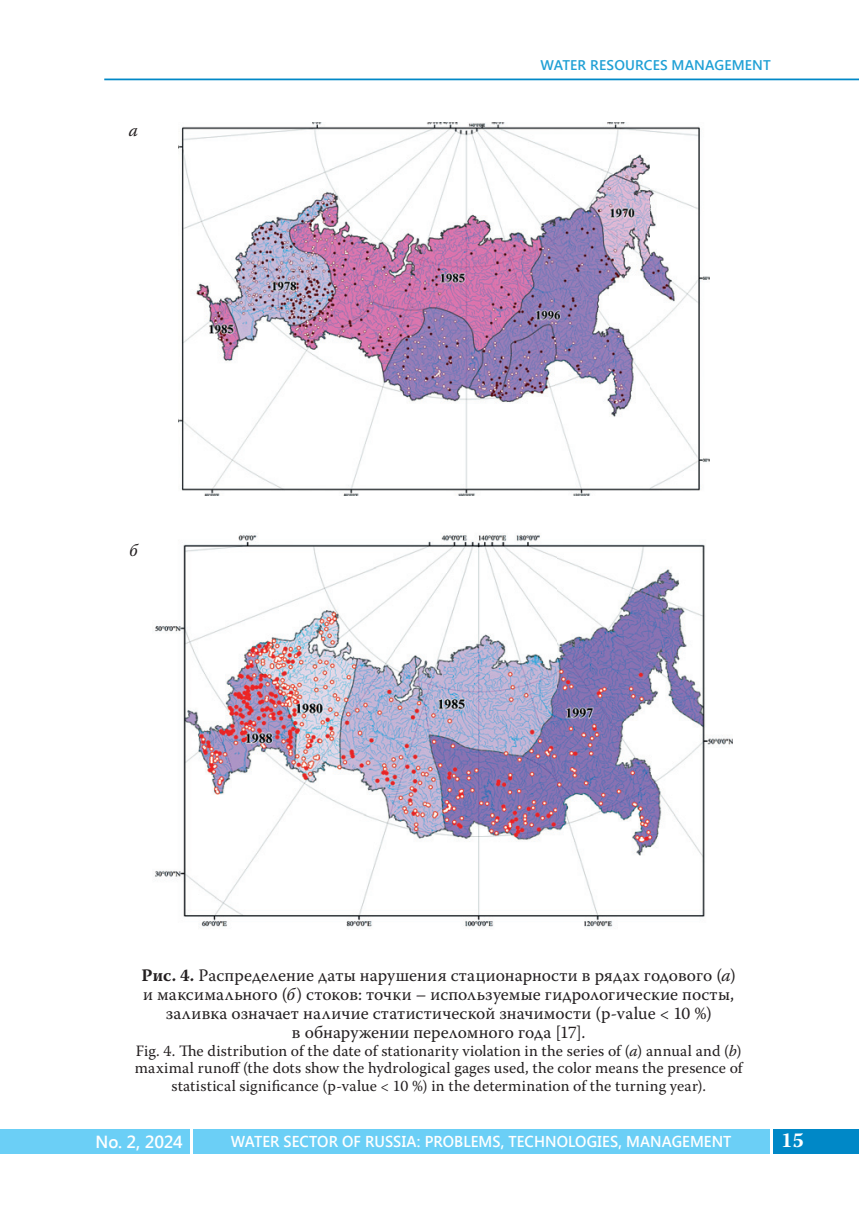
<style>
.page{position:relative;width:859px;height:1206px;background:#fff}
.page>*{position:absolute;margin:0;border:0;box-sizing:border-box;transform-origin:0 0}
.t1{font:700 21px "Warnock Pro";color:#fff}
.t2{font:17.5px/19.2px "Warnock Pro";letter-spacing:.005em;color:#231f20;text-align:center}
.t3{font:600 17.5px "Segoe UI";letter-spacing:-.02em;color:#fff;scale:.96 1}
.t4{font:italic 17.5px "Warnock Pro";color:#231f20}
.t5{font:15.75px/17.5px "Warnock Pro";letter-spacing:.01em;color:#231f20;text-align:center}
.t6{font:600 15.75px "Segoe UI";letter-spacing:.005em;color:#fff;scale:.95 1}
.t7{font:600 14px "Segoe UI";letter-spacing:.01em;color:#1fa0d5}
.s1{font-weight:700}
.s2{font-style:italic}
</style>
<div class="page">
<div style="left:193px;top:1128px;width:576px;height:25px;background:#6bcff6"></div>
<div style="left:772px;top:1128px;width:86px;height:25px;background:#0088c7"></div>
<div style="left:0;top:1128px;width:189px;height:25px;background:#6bcff6"></div>
<hr style="left:104px;top:79px;width:754px;height:1px;background:#0088c7">
<img style="left:155px;top:535px;width:577px;height:392px">
<img style="left:179px;top:122px;width:529px;height:374px">
<p class="t4" style="left:129px;top:124px;width:11px">а</p>
<p class="t4" style="left:129px;top:543px;width:10px">б</p>
<p class="t7" style="left:540px;top:55px;width:232px">WATER RESOURCES MANAGEMENT</p>
<p class="t2" style="left:141px;top:966px;width:595px"><span class="s1">Рис. 4.</span> Распределение даты нарушения стационарности в рядах годового (<span class="s2">а</span>) и максимального (<span class="s2">б</span>) стоков: точки – используемые гидрологические посты, заливка означает наличие статистической значимости (p-value &lt; 10 %)<br>в обнаружении переломного года [17].</p>
<p class="t5" style="left:135px;top:1043px;width:609px">Fig. 4. The distribution of the date of stationarity violation in the series of (<span class="s2">a</span>) annual and (<span class="s2">b</span>) maximal runoff (the dots show the hydrological gages used, the color means the presence of statistical significance (p-value &lt; 10 %) in the determination of the turning year).</p>
<p class="t3" style="left:96px;top:1128px;width:92px">No. 2, 2024</p>
<p class="t6" style="left:231px;top:1129px;width:528px">WATER SECTOR OF RUSSIA: PROBLEMS, TECHNOLOGIES, MANAGEMENT</p>
<p class="t1" style="left:780px;top:1132px;width:24px">15</p>
</div>
